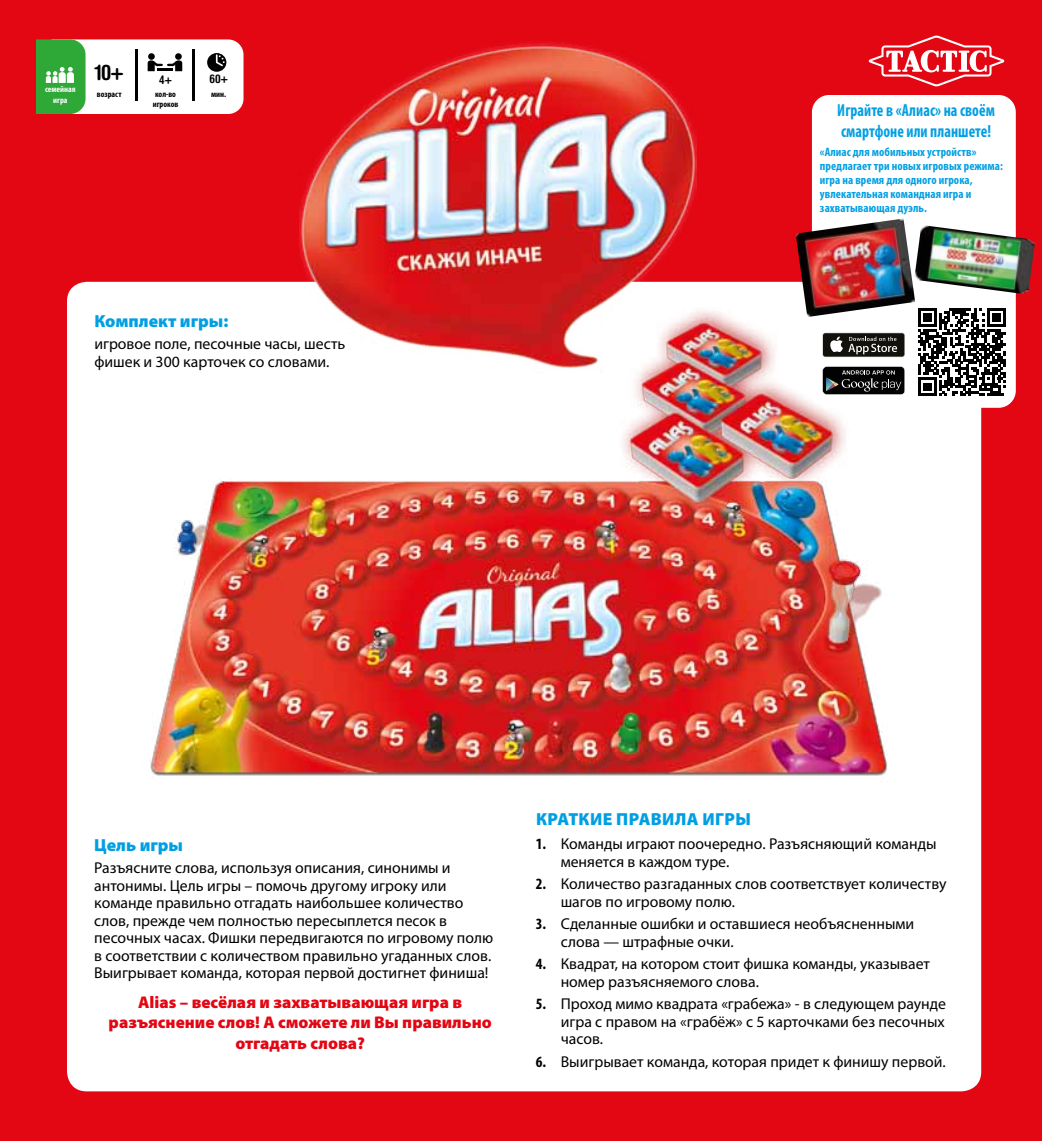
<style>
.page{position:relative;width:1042px;height:1141px;background:#e30613}
.page>*{position:absolute;margin:0;border:0;box-sizing:border-box;transform-origin:0 0}
.t1{font:700 condensed 21.18px "Helvetica Rounded";color:#000}
.t2{font:700 condensed 17.5px/21px "Myriad Pro";letter-spacing:.005em;color:#009fe3;scale:.89 1}
.t3{font:900 17.5px "Myriad Pro";letter-spacing:.015em;color:#009fe3}
.t4{font:900 16.97px/20.3px "Myriad Pro";color:#e30613;text-align:center}
.t5{font:15.75px/17.5px "Myriad Pro";color:#000}
.t6{font:700 condensed 12.25px/14px "Myriad Pro";letter-spacing:.005em;color:#009fe3}
.t7{font:700 condensed 11.9px "Helvetica Rounded";color:#000}
.t8{font:700 condensed 8.75px/10.5px "Myriad Pro";color:#000}
.t9{font:700 condensed 8.75px/10.5px "Myriad Pro";color:#fff;text-align:center}
.s1{font-weight:700;font-stretch:condensed}
</style>
<div class="page">
<svg style="left:868px;top:35px;width:137px;height:52px"></svg>
<div style="left:67px;top:282px;width:914px;height:809px;background:#fff;border-radius:20px"></div>
<img style="left:300px;top:43px;width:396px;height:265px">
<svg style="left:36px;top:39px;width:207px;height:75px;background:#c2dbc2"></svg>
<img style="left:150px;top:308px;width:738px;height:468px">
<div style="left:812px;top:95px;width:204px;height:313px;background:#fff;border-radius:17px"></div>
<svg style="left:822px;top:333px;width:83px;height:24px"></svg>
<div style="left:823px;top:333px;width:81px;height:24px;background:#12110c;border-radius:2px"></div>
<svg style="left:830px;top:336px;width:67px;height:18px"></svg>
<svg style="left:822px;top:366px;width:83px;height:29px;background:#303132"></svg>
<img style="left:915px;top:225px;width:120px;height:70px">
<img style="left:795px;top:219px;width:120px;height:98px">
<svg style="left:918px;top:308px;width:88px;height:88px"></svg>
<hr style="left:987px;top:393px;width:16px;height:3px;background:#000">
<p class="t9" style="left:45px;top:84px;width:32px">семейная игра</p>
<h1 class="t1" style="left:95px;top:59px;width:30px">10+</h1>
<p class="t7" style="left:159px;top:72px;width:14px">4+</p>
<p class="t7" style="left:209px;top:72px;width:20px">60+</p>
<p class="t8" style="left:153px;top:89px;width:27px">кол-во игроков</p>
<p class="t8" style="left:97px;top:89px;width:26px">возраст</p>
<p class="t8" style="left:211px;top:89px;width:17px">мин.</p>
<p class="t3" style="left:94px;top:311px;width:135px">Комплект игры:</p>
<p class="t5" style="left:94px;top:335px;width:252px">игровое поле, песочные часы, шесть фишек и 300 карточек со словами.</p>
<p class="t2" style="left:837px;top:99px;width:179px">Играйте в «Алиас» на своём смартфоне или планшете!</p>
<p class="t6" style="left:820px;top:145px;width:184px">«Алиас для мобильных устройств» предлагает три новых игровых режима: игра на время для одного игрока, увлекательная командная игра и захватывающая дуэль.</p>
<p class="t3" style="left:94px;top:835px;width:90px">Цель игры</p>
<p class="t5" style="left:94px;top:859px;width:400px">Разъясните слова, используя описания, синонимы и антонимы. Цель игры – помочь другому игроку или команде правильно отгадать наибольшее количество слов, прежде чем полностью пересыплется песок в песочных часах. Фишки передвигаются по игровому полю в соответствии с количеством правильно угаданных слов.<br>Выигрывает команда, которая первой достигнет финиша!</p>
<p class="t4" style="left:109px;top:992px;width:384px">Alias – весёлая и захватывающая игра в разъяснение слов! А сможете ли Вы правильно отгадать слова?</p>
<p class="t3" style="left:536px;top:809px;width:217px">Краткие правила игры</p>
<p class="t5" style="left:561px;top:835px;width:377px;text-indent:-25px"><span class="s1">1.</span> Команды играют поочередно. Разъясняющий команды меняется в каждом туре.</p>
<p class="t5" style="left:561px;top:875px;width:387px;text-indent:-25px"><span class="s1">2.</span> Количество разгаданных слов соответствует количеству шагов по игровому полю.</p>
<p class="t5" style="left:561px;top:915px;width:355px;text-indent:-25px"><span class="s1">3.</span> Сделанные ошибки и оставшиеся необъясненными слова — штрафные очки.</p>
<p class="t5" style="left:561px;top:955px;width:371px;text-indent:-25px"><span class="s1">4.</span> Квадрат, на котором стоит фишка команды, указывает номер разъясняемого слова.</p>
<p class="t5" style="left:561px;top:995px;width:387px;text-align:justify;text-indent:-25px"><span class="s1">5.</span> Проход мимо квадрата «грабежа» - в следующем раунде игра с правом на «грабёж» с 5 карточками без песочных часов.</p>
<p class="t5" style="left:536px;top:1052px;width:411px"><span class="s1">6.</span> Выигрывает команда, которая придет к финишу первой.</p>
</div>
